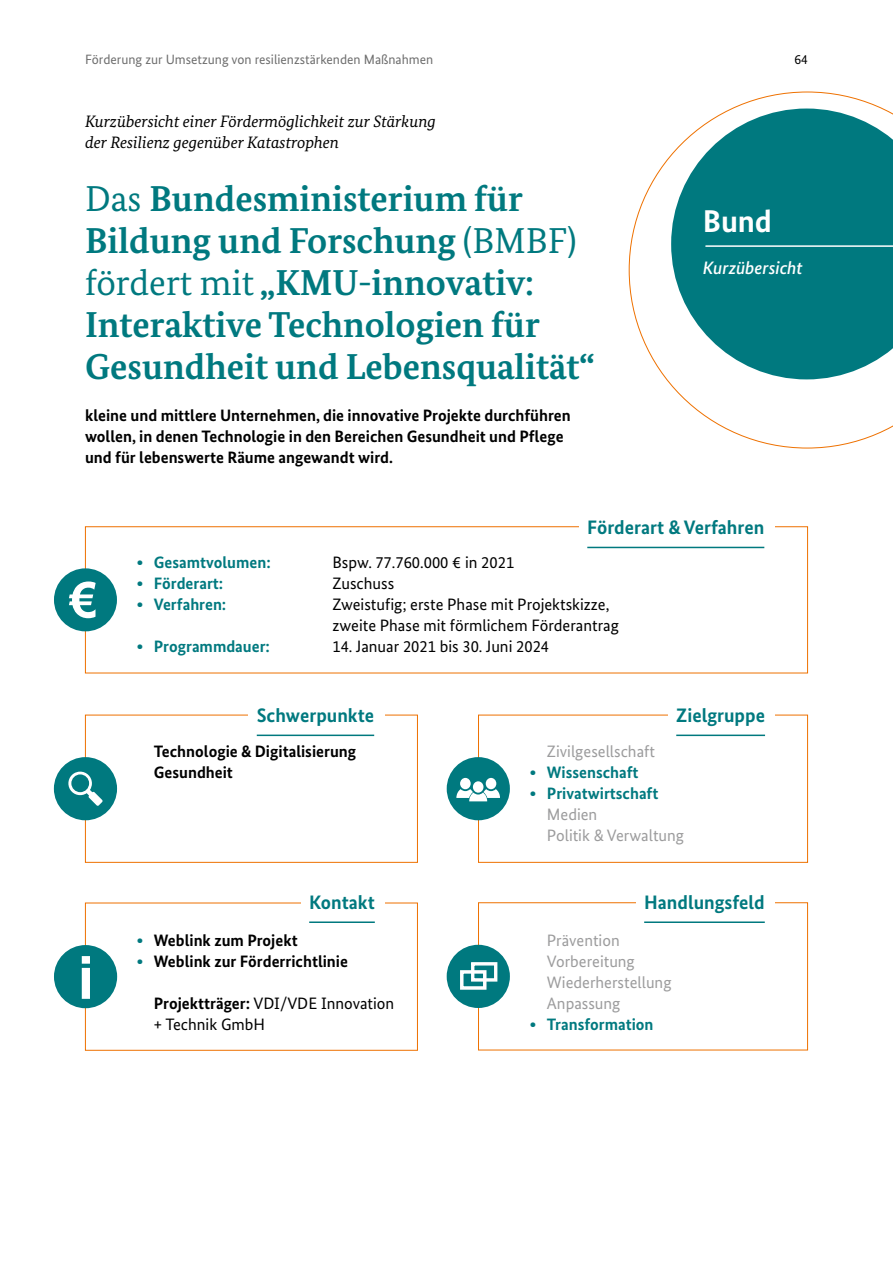
<style>
.page{position:relative;width:893px;height:1263px;background:#fff}
.page>*{position:absolute;margin:0;border:0;box-sizing:border-box;transform-origin:0 0}
.t1{font:700 36px/42px "Bundes Serif";color:#00797f}
.t2{font:700 31.5px "Bundes Sans";color:#fff}
.t3{font:700 19.5px "Bundes Sans";color:#00797f}
.t4{font:italic 500 18px "Bundes Sans";letter-spacing:-.005em;color:#fff}
.t5{font:700 16.5px/21px "Bundes Sans";color:#000}
.t6{font:16.5px/21px "Bundes Sans";color:#000}
.t7{font:700 16.5px "Bundes Sans";color:#00797f}
.t8{font:16.5px "Bundes Sans";color:#9c9c9d}
.t9{font:italic 16.5px/21px "Bundes Serif";color:#000}
.t10{font:13.5px "Bundes Sans";color:#6e6e6e}
.t11{font:13.5px "Bundes Sans";color:#000}
.s1{font-weight:400}
.s2{color:#00797f}
.s3{font-weight:700}
</style>
<div class="page">
<svg style="left:629px;top:92px;width:264px;height:356px"></svg>
<svg style="left:671px;top:109px;width:222px;height:270px;fill:#00797f"></svg>
<hr style="left:706px;top:245px;width:187px;height:2px;background:#fff">
<div style="left:85px;top:715px;width:333px;height:148px;border:1px solid #ee7100"></div>
<div style="left:248px;top:699px;width:136px;height:32px;background:#fff"></div>
<hr style="left:257px;top:734px;width:117px;height:2px;background:#00797f">
<div style="left:478px;top:715px;width:330px;height:148px;border:1px solid #ee7100"></div>
<div style="left:668px;top:699px;width:106px;height:32px;background:#fff"></div>
<hr style="left:676px;top:734px;width:89px;height:2px;background:#00797f">
<div style="left:85px;top:903px;width:333px;height:148px;border:1px solid #ee7100"></div>
<div style="left:301px;top:885px;width:83px;height:33px;background:#fff"></div>
<hr style="left:309px;top:921px;width:66px;height:2px;background:#00797f">
<div style="left:478px;top:902px;width:330px;height:148px;border:1px solid #ee7100"></div>
<div style="left:636px;top:885px;width:138px;height:33px;background:#fff"></div>
<hr style="left:644px;top:921px;width:121px;height:2px;background:#00797f">
<hr style="left:587px;top:547px;width:177px;height:1px;background:#00797f">
<div style="left:447px;top:757px;width:63px;height:63px;background:#00797f;border-radius:50%"></div>
<svg style="left:456px;top:778px;width:44px;height:23px"></svg>
<div style="left:54px;top:945px;width:63px;height:63px;background:#00797f;border-radius:50%"></div>
<svg style="left:82px;top:956px;width:8px;height:43px"></svg>
<div style="left:447px;top:945px;width:63px;height:63px;background:#00797f;border-radius:50%"></div>
<svg style="left:471px;top:962px;width:27px;height:20px"></svg>
<div style="left:460px;top:970px;width:26px;height:20px;border:3px solid #fff"></div>
<div style="left:54px;top:757px;width:63px;height:63px;background:#00797f;border-radius:50%"></div>
<svg style="left:68px;top:772px;width:35px;height:34px"></svg>
<div style="left:71px;top:774px;width:18px;height:18px;background:#00797f;border-radius:50%"></div>
<div style="left:54px;top:568px;width:63px;height:63px;background:#00797f;border-radius:50%"></div>
<svg style="left:69px;top:581px;width:27px;height:37px"></svg>
<p class="t10" style="left:85px;top:51px;width:350px">Förderung zur Umsetzung von resilienzstärkenden Maßnahmen</p>
<p class="t11" style="left:794px;top:51px;width:15px">64</p>
<h1 class="t9" style="left:85px;top:111px;width:352px">Kurzübersicht einer Fördermöglichkeit zur Stärkung der Resilienz gegenüber Katastrophen</h1>
<h2 class="t1" style="left:85px;top:178px;width:511px"><span class="s1">Das</span> Bundesministerium für<br>Bildung und Forschung <span class="s1">(BMBF) fördert mit</span> „KMU-innovativ:<br>Interaktive Technologien für<br>Gesundheit und Lebensqualität“</h2>
<p class="t5" style="left:85px;top:405px;width:487px">kleine und mittlere Unternehmen, die innovative Projekte durchführen wollen, in denen Technologie in den Bereichen Gesundheit und Pflege und für lebenswerte Räume angewandt wird.</p>
<h2 class="t2" style="left:703px;top:202px;width:71px">Bund</h2>
<p class="t4" style="left:703px;top:257px;width:101px">Kurzübersicht</p>
<h3 class="t3" style="left:587px;top:515px;width:179px">Förderart &amp; Verfahren</h3>
<p class="t7" style="left:137px;top:553px;width:135px">• Gesamtvolumen:</p>
<p class="t6" style="left:332px;top:552px;width:183px">Bspw. 77.760.000 € in 2021</p>
<p class="t7" style="left:137px;top:574px;width:88px">• Förderart:</p>
<p class="t6" style="left:332px;top:573px;width:63px">Zuschuss</p>
<p class="t7" style="left:137px;top:595px;width:91px">• Verfahren:</p>
<p class="t6" style="left:332px;top:594px;width:288px">Zweistufig; erste Phase mit Projektskizze, zweite Phase mit förmlichem Förderantrag</p>
<p class="t7" style="left:137px;top:637px;width:135px">• Programmdauer:</p>
<p class="t6" style="left:332px;top:636px;width:218px">14. Januar 2021 bis 30. Juni 2024</p>
<h3 class="t3" style="left:257px;top:703px;width:119px">Schwerpunkte</h3>
<h3 class="t3" style="left:676px;top:703px;width:90px">Zielgruppe</h3>
<p class="t5" style="left:154px;top:741px;width:204px">Technologie &amp; Digitalisierung</p>
<p class="t5" style="left:154px;top:762px;width:81px">Gesundheit</p>
<h3 class="t3" style="left:309px;top:890px;width:67px">Kontakt</h3>
<p class="t5" style="left:137px;top:930px;width:162px"><span class="s2">•</span> Weblink zum Projekt</p>
<p class="t5" style="left:137px;top:951px;width:213px"><span class="s2">•</span> Weblink zur Förderrichtlinie</p>
<p class="t6" style="left:154px;top:993px;width:242px"><span class="s3">Projektträger:</span> VDI/VDE Innovation + Technik GmbH</p>
<p class="t8" style="left:547px;top:742px;width:110px">Zivilgesellschaft</p>
<p class="t7" style="left:530px;top:763px;width:110px">• Wissenschaft</p>
<p class="t7" style="left:530px;top:784px;width:130px">• Privatwirtschaft</p>
<p class="t8" style="left:547px;top:805px;width:52px">Medien</p>
<p class="t8" style="left:547px;top:826px;width:139px">Politik &amp; Verwaltung</p>
<h3 class="t3" style="left:644px;top:890px;width:122px">Handlungsfeld</h3>
<p class="t8" style="left:547px;top:931px;width:74px">Prävention</p>
<p class="t8" style="left:547px;top:952px;width:89px">Vorbereitung</p>
<p class="t8" style="left:547px;top:973px;width:126px">Wiederherstellung</p>
<p class="t8" style="left:547px;top:994px;width:75px">Anpassung</p>
<p class="t7" style="left:530px;top:1015px;width:8px">•</p>
<p class="t7" style="left:547px;top:1015px;width:108px">Transformation</p>
</div>
